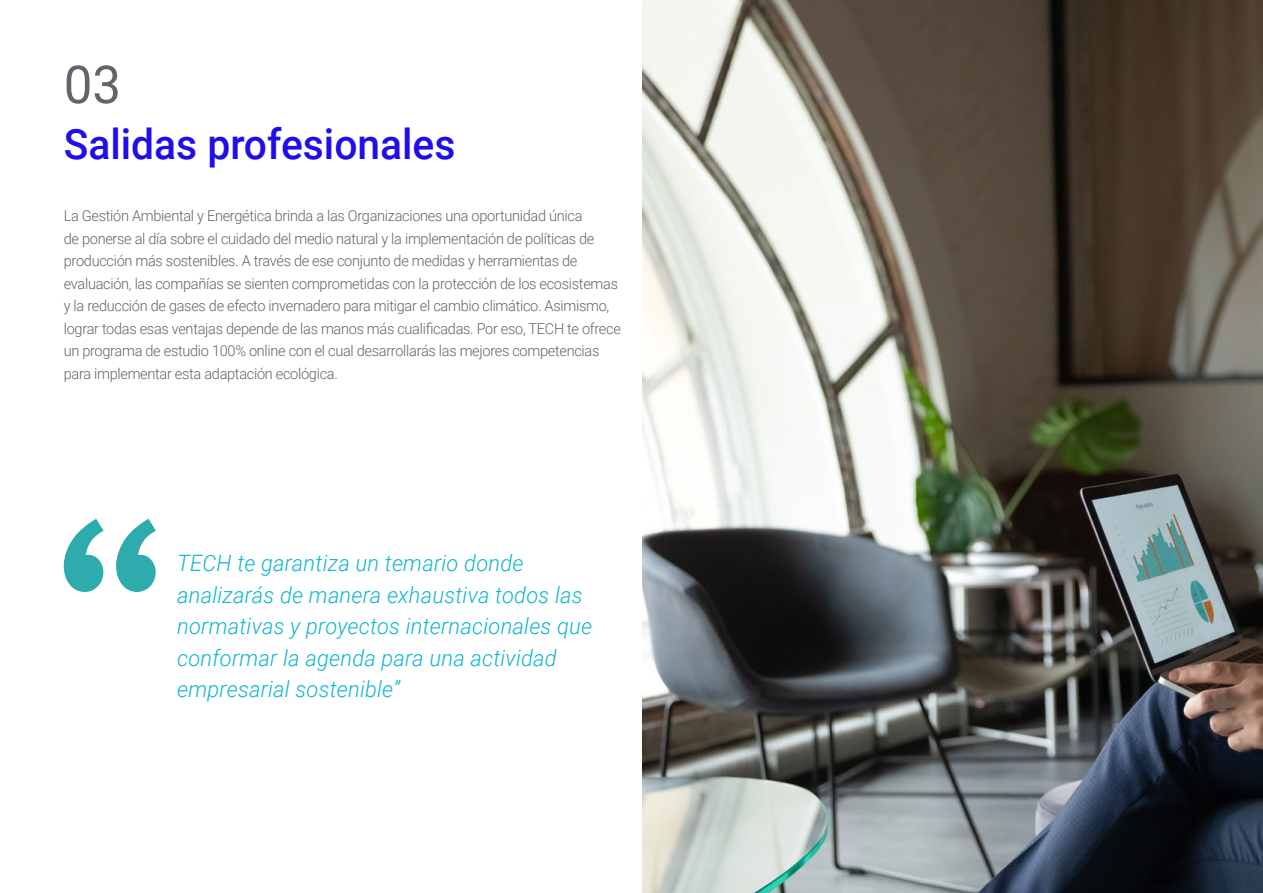
<style>
.page{position:relative;width:1263px;height:893px;background:#fff}
.page>*{position:absolute;margin:0;border:0;box-sizing:border-box;transform-origin:0 0}
.t1{font:52.5px "Roboto";color:#61646a}
.t2{font:500 42px "Roboto";color:#1f0dec}
.t3{font:italic 300 22.5px/31.5px "Roboto";letter-spacing:.01em;color:#0fb6cf}
.t4{font:300 15px/22.5px "Roboto";letter-spacing:-.02em;color:#61646a}
</style>
<div class="page">
<svg style="left:64px;top:519px;width:92px;height:73px"></svg>
<img style="left:642px;top:0;width:621px;height:893px">
<h1 class="t1" style="left:64px;top:48px;width:59px">03</h1>
<h2 class="t2" style="left:64px;top:115px;width:393px">Salidas profesionales</h2>
<p class="t4" style="left:64px;top:204px;width:559px">La Gestión Ambiental y Energética brinda a las Organizaciones una oportunidad única<br>de ponerse al día sobre el cuidado del medio natural y la implementación de políticas de producción más sostenibles. A través de ese conjunto de medidas y herramientas de evaluación, las compañías se sienten comprometidas con la protección de los ecosistemas y la reducción de gases de efecto invernadero para mitigar el cambio climático. Asimismo, lograr todas esas ventajas depende de las manos más cualificadas. Por eso, TECH te ofrece un programa de estudio 100% online con el cual desarrollarás las mejores competencias para implementar esta adaptación ecológica.</p>
<h3 class="t3" style="left:177px;top:547px;width:417px">TECH te garantiza un temario donde analizarás de manera exhaustiva todos las normativas y proyectos internacionales que conformar la agenda para una actividad empresarial sostenible”</h3>
</div>
